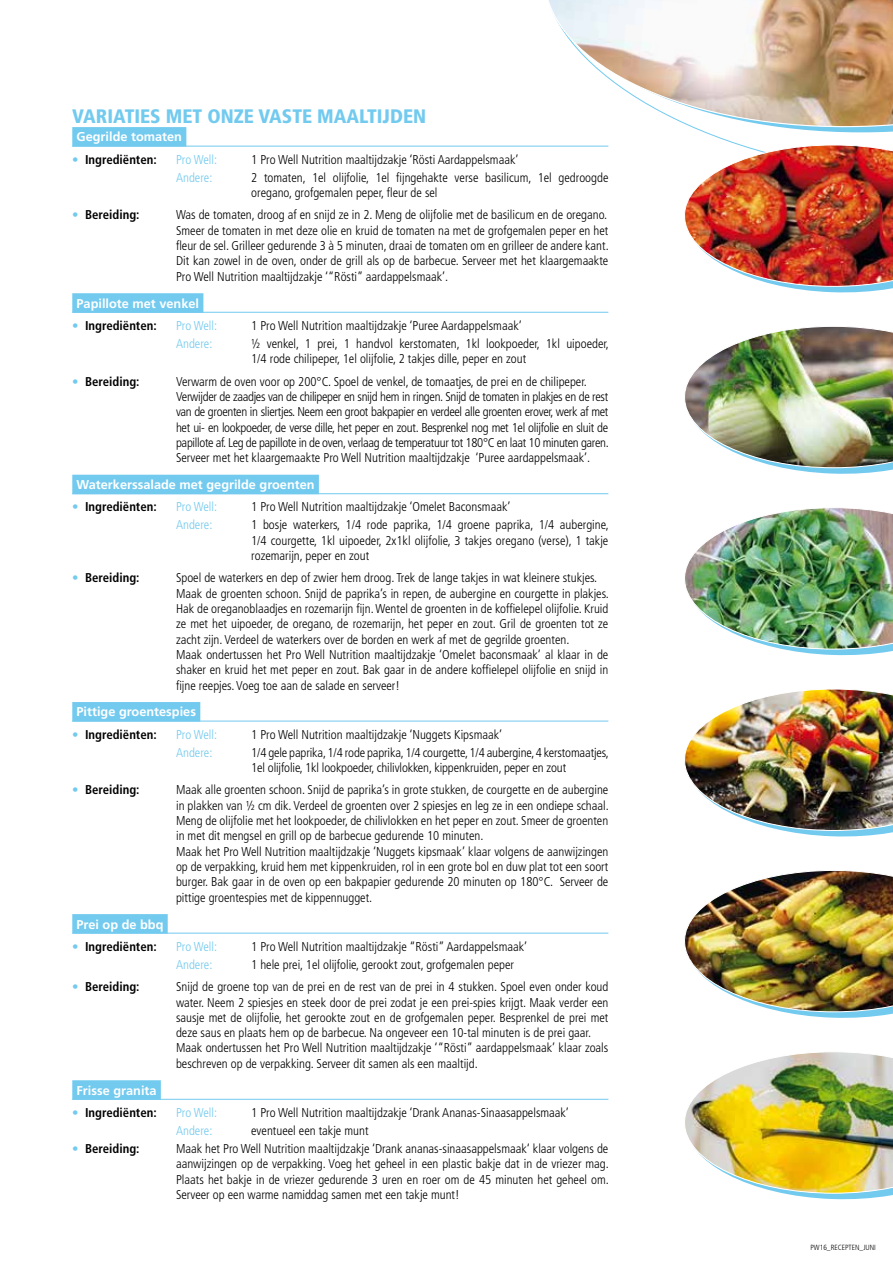
<style>
.page{position:relative;width:893px;height:1263px;background:#fff}
.page>*{position:absolute;margin:0;border:0;box-sizing:border-box;transform-origin:0 0}
.t1{font:900 condensed 19.5px "Frutiger";color:#72caef}
.t2{font:300 condensed 12.75px/15.3px "Frutiger";color:#000}
.t3{font:300 condensed 12.75px/15.3px "Frutiger";letter-spacing:-.025em;color:#000}
.t4{font:700 condensed 12.75px "Frutiger";color:#000}
.t5{font:700 12.75px "Frutiger";color:#fff}
.t6{font:300 condensed 12.75px "Frutiger";color:#72caef}
.t7{font:300 condensed 7.5px "Frutiger";color:#000}
.s1{color:#72caef}
</style>
<div class="page">
<div style="left:72px;top:127px;width:114px;height:20px;background:#72caef"></div>
<hr style="left:72px;top:146px;width:536px;height:1px;background:#72caef">
<div style="left:72px;top:293px;width:131px;height:20px;background:#72caef"></div>
<hr style="left:72px;top:312px;width:536px;height:1px;background:#72caef">
<div style="left:72px;top:475px;width:247px;height:19px;background:#72caef"></div>
<hr style="left:72px;top:493px;width:536px;height:1px;background:#72caef">
<div style="left:72px;top:702px;width:128px;height:19px;background:#72caef"></div>
<hr style="left:72px;top:721px;width:536px;height:1px;background:#72caef">
<div style="left:72px;top:914px;width:96px;height:19px;background:#72caef"></div>
<hr style="left:72px;top:933px;width:536px;height:1px;background:#72caef">
<div style="left:72px;top:1080px;width:89px;height:20px;background:#72caef"></div>
<hr style="left:72px;top:1099px;width:536px;height:1px;background:#72caef">
<img style="left:684px;top:870px;width:209px;height:148px">
<img style="left:685px;top:1052px;width:208px;height:148px">
<img style="left:684px;top:689px;width:209px;height:148px">
<img style="left:685px;top:508px;width:208px;height:148px">
<svg style="left:549px;top:0;width:344px;height:132px"></svg>
<img style="left:684px;top:145px;width:209px;height:148px">
<img style="left:685px;top:326px;width:208px;height:148px">
<h1 class="t1" style="left:72px;top:105px;width:356px">VARIATIES MET ONZE VASTE MAALTIJDEN</h1>
<p class="t5" style="left:77px;top:130px;width:107px">Gegrilde tomaten</p>
<p class="t4" style="left:72px;top:152px;width:86px"><span class="s1">•</span> Ingrediënten:</p>
<p class="t6" style="left:176px;top:152px;width:43px">Pro Well:</p>
<p class="t2" style="left:251px;top:152px;width:269px">1 Pro Well Nutrition maaltijdzakje ‘Rösti Aardappelsmaak’</p>
<p class="t6" style="left:176px;top:170px;width:38px">Andere:</p>
<p class="t2" style="left:251px;top:170px;width:359px">2 tomaten, 1el olijfolie, 1el fijngehakte verse basilicum, 1el gedroogde oregano, grofgemalen peper, fleur de sel</p>
<p class="t4" style="left:72px;top:207px;width:69px"><span class="s1">•</span> Bereiding:</p>
<p class="t2" style="left:176px;top:208px;width:434px">Was de tomaten, droog af en snijd ze in 2. Meng de olijfolie met de basilicum en de oregano.<br>Smeer de tomaten in met deze olie en kruid de tomaten na met de grofgemalen peper en het fleur de sel. Grilleer gedurende 3 à 5 minuten, draai de tomaten om en grilleer de andere kant.<br>Dit kan zowel in de oven, onder de grill als op de barbecue. Serveer met het klaargemaakte Pro Well Nutrition maaltijdzakje ‘“Rösti” aardappelsmaak’.</p>
<p class="t5" style="left:77px;top:296px;width:124px">Papillote met venkel</p>
<p class="t4" style="left:72px;top:318px;width:86px"><span class="s1">•</span> Ingrediënten:</p>
<p class="t6" style="left:176px;top:318px;width:43px">Pro Well:</p>
<p class="t2" style="left:251px;top:318px;width:272px">1 Pro Well Nutrition maaltijdzakje ‘Puree Aardappelsmaak’</p>
<p class="t6" style="left:176px;top:336px;width:38px">Andere:</p>
<p class="t2" style="left:251px;top:336px;width:359px">½ venkel, 1 prei, 1 handvol kerstomaten, 1kl lookpoeder, 1kl uipoeder,<br>1/4 rode chilipeper, 1el olijfolie, 2 takjes dille, peper en zout</p>
<p class="t4" style="left:72px;top:374px;width:69px"><span class="s1">•</span> Bereiding:</p>
<p class="t3" style="left:176px;top:374px;width:434px">Verwarm de oven voor op 200°C. Spoel de venkel, de tomaatjes, de prei en de chilipeper.<br>Verwijder de zaadjes van de chilipeper en snijd hem in ringen. Snijd de tomaten in plakjes en de rest van de groenten in sliertjes. Neem een groot bakpapier en verdeel alle groenten erover, werk af met het ui- en lookpoeder, de verse dille, het peper en zout. Besprenkel nog met 1el olijfolie en sluit de papillote af. Leg de papillote in de oven, verlaag de temperatuur tot 180°C en laat 10 minuten garen.<br>Serveer met het klaargemaakte Pro Well Nutrition maaltijdzakje ‘Puree aardappelsmaak’.</p>
<p class="t5" style="left:77px;top:477px;width:240px">Waterkerssalade met gegrilde groenten</p>
<p class="t4" style="left:72px;top:499px;width:86px"><span class="s1">•</span> Ingrediënten:</p>
<p class="t6" style="left:176px;top:500px;width:43px">Pro Well:</p>
<p class="t2" style="left:251px;top:499px;width:261px">1 Pro Well Nutrition maaltijdzakje ‘Omelet Baconsmaak’</p>
<p class="t6" style="left:176px;top:518px;width:38px">Andere:</p>
<p class="t2" style="left:251px;top:518px;width:359px;text-align:justify">1 bosje waterkers, 1/4 rode paprika, 1/4 groene paprika, 1/4 aubergine, 1/4 courgette, 1kl uipoeder, 2x1kl olijfolie, 3 takjes oregano (verse), 1 takje rozemarijn, peper en zout</p>
<p class="t4" style="left:72px;top:570px;width:69px"><span class="s1">•</span> Bereiding:</p>
<p class="t2" style="left:176px;top:570px;width:434px">Spoel de waterkers en dep of zwier hem droog. Trek de lange takjes in wat kleinere stukjes.<br>Maak de groenten schoon. Snijd de paprika’s in repen, de aubergine en courgette in plakjes.<br>Hak de oreganoblaadjes en rozemarijn fijn. Wentel de groenten in de koffielepel olijfolie. Kruid ze met het uipoeder, de oregano, de rozemarijn, het peper en zout. Gril de groenten tot ze zacht zijn. Verdeel de waterkers over de borden en werk af met de gegrilde groenten.<br>Maak ondertussen het Pro Well Nutrition maaltijdzakje ‘Omelet baconsmaak’ al klaar in de shaker en kruid het met peper en zout. Bak gaar in de andere koffielepel olijfolie en snijd in fijne reepjes. Voeg toe aan de salade en serveer!</p>
<p class="t5" style="left:77px;top:704px;width:121px">Pittige groentespies</p>
<p class="t4" style="left:72px;top:727px;width:86px"><span class="s1">•</span> Ingrediënten:</p>
<p class="t6" style="left:176px;top:727px;width:43px">Pro Well:</p>
<p class="t2" style="left:251px;top:727px;width:253px">1 Pro Well Nutrition maaltijdzakje ‘Nuggets Kipsmaak’</p>
<p class="t6" style="left:176px;top:745px;width:38px">Andere:</p>
<p class="t2" style="left:251px;top:745px;width:359px">1/4 gele paprika, 1/4 rode paprika, 1/4 courgette, 1/4 aubergine, 4 kerstomaatjes,<br>1el olijfolie, 1kl lookpoeder, chilivlokken, kippenkruiden, peper en zout</p>
<p class="t4" style="left:72px;top:782px;width:69px"><span class="s1">•</span> Bereiding:</p>
<p class="t2" style="left:176px;top:782px;width:434px">Maak alle groenten schoon. Snijd de paprika’s in grote stukken, de courgette en de aubergine in plakken van ½ cm dik. Verdeel de groenten over 2 spiesjes en leg ze in een ondiepe schaal.<br>Meng de olijfolie met het lookpoeder, de chilivlokken en het peper en zout. Smeer de groenten in met dit mengsel en grill op de barbecue gedurende 10 minuten.<br>Maak het Pro Well Nutrition maaltijdzakje ‘Nuggets kipsmaak’ klaar volgens de aanwijzingen op de verpakking, kruid hem met kippenkruiden, rol in een grote bol en duw plat tot een soort burger. Bak gaar in de oven op een bakpapier gedurende 20 minuten op 180°C. Serveer de pittige groentespies met de kippennugget.</p>
<p class="t5" style="left:77px;top:916px;width:88px">Prei op de bbq</p>
<p class="t4" style="left:72px;top:939px;width:86px"><span class="s1">•</span> Ingrediënten:</p>
<p class="t6" style="left:176px;top:939px;width:43px">Pro Well:</p>
<p class="t2" style="left:251px;top:939px;width:278px">1 Pro Well Nutrition maaltijdzakje “Rösti” Aardappelsmaak’</p>
<p class="t6" style="left:176px;top:957px;width:38px">Andere:</p>
<p class="t2" style="left:251px;top:957px;width:264px">1 hele prei, 1el olijfolie, gerookt zout, grofgemalen peper</p>
<p class="t4" style="left:72px;top:979px;width:69px"><span class="s1">•</span> Bereiding:</p>
<p class="t2" style="left:176px;top:979px;width:434px">Snijd de groene top van de prei en de rest van de prei in 4 stukken. Spoel even onder koud water. Neem 2 spiesjes en steek door de prei zodat je een prei-spies krijgt. Maak verder een sausje met de olijfolie, het gerookte zout en de grofgemalen peper. Besprenkel de prei met deze saus en plaats hem op de barbecue. Na ongeveer een 10-tal minuten is de prei gaar.<br>Maak ondertussen het Pro Well Nutrition maaltijdzakje ‘“Rösti” aardappelsmaak’ klaar zoals beschreven op de verpakking. Serveer dit samen als een maaltijd.</p>
<p class="t5" style="left:77px;top:1083px;width:82px">Frisse granita</p>
<p class="t4" style="left:72px;top:1105px;width:86px"><span class="s1">•</span> Ingrediënten:</p>
<p class="t6" style="left:176px;top:1105px;width:43px">Pro Well:</p>
<p class="t2" style="left:251px;top:1105px;width:319px">1 Pro Well Nutrition maaltijdzakje ‘Drank Ananas-Sinaasappelsmaak’</p>
<p class="t6" style="left:176px;top:1123px;width:38px">Andere:</p>
<p class="t2" style="left:251px;top:1123px;width:119px">eventueel een takje munt</p>
<p class="t4" style="left:72px;top:1141px;width:69px"><span class="s1">•</span> Bereiding:</p>
<p class="t2" style="left:176px;top:1141px;width:434px;text-align:justify">Maak het Pro Well Nutrition maaltijdzakje ‘Drank ananas-sinaasappelsmaak‘ klaar volgens de aanwijzingen op de verpakking. Voeg het geheel in een plastic bakje dat in de vriezer mag.<br>Plaats het bakje in de vriezer gedurende 3 uren en roer om de 45 minuten het geheel om.<br>Serveer op een warme namiddag samen met een takje munt!</p>
<p class="t7" style="left:810px;top:1243px;width:67px">PW16_RECEPTEN_JUNI</p>
</div>
